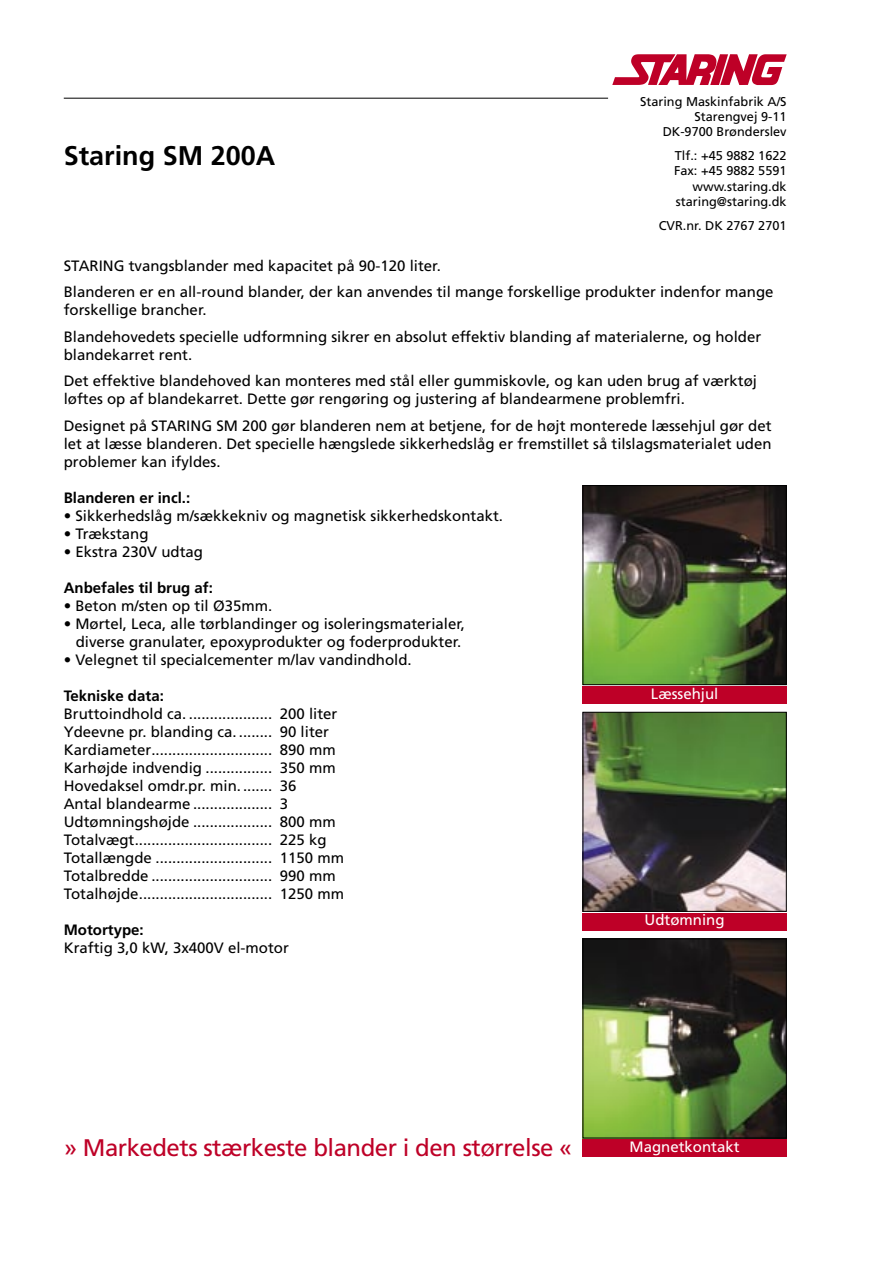
<style>
.page{position:relative;width:893px;height:1263px;background:#fff}
.page>*{position:absolute;margin:0;border:0;box-sizing:border-box;transform-origin:0 0}
.t1{font:700 27px "Frutiger";color:#000}
.t2{font:24px "Frutiger";letter-spacing:-.02em;color:#be0027}
.t3{font:15px/18px "Frutiger";color:#000}
.t4{font:700 15px "Frutiger";color:#000}
.t5{font:15px "Frutiger";color:#fff}
.t6{font:12.75px/15.3px "Frutiger";color:#000;text-align:right}
</style>
<div class="page">
<hr style="left:64px;top:98px;width:544px;height:1px;background:#000">
<svg style="left:612px;top:54px;width:175px;height:31px"></svg>
<img style="left:585px;top:714px;width:200px;height:196px">
<div style="left:583px;top:712px;width:204px;height:200px;border:1px solid #000"></div>
<img style="left:585px;top:487px;width:200px;height:196px">
<div style="left:583px;top:485px;width:204px;height:200px;border:1px solid #000"></div>
<img style="left:585px;top:940px;width:200px;height:196px">
<div style="left:583px;top:938px;width:204px;height:200px;border:1px solid #000"></div>
<div style="left:583px;top:686px;width:204px;height:17px;background:#be0027"></div>
<div style="left:583px;top:913px;width:204px;height:17px;background:#be0027"></div>
<div style="left:583px;top:1140px;width:204px;height:17px;background:#be0027"></div>
<p class="t1" style="left:64px;top:140px;width:213px">Staring SM 200A</p>
<p class="t6" style="left:640px;top:94px;width:148px">Staring Maskinfabrik A/S<br>Starengvej 9-11<br>DK-9700 Brønderslev</p>
<p class="t6" style="left:674px;top:148px;width:114px">Tlf.: +45 9882 1622<br>Fax: +45 9882 5591 www.staring.dk staring@staring.dk</p>
<p class="t6" style="left:659px;top:218px;width:129px">CVR.nr. DK 2767 2701</p>
<p class="t3" style="left:64px;top:256px;width:379px">STARING tvangsblander med kapacitet på 90-120 liter.</p>
<p class="t3" style="left:64px;top:283px;width:711px">Blanderen er en all-round blander, der kan anvendes til mange forskellige produkter indenfor mange forskellige brancher.</p>
<p class="t3" style="left:64px;top:327px;width:699px">Blandehovedets specielle udformning sikrer en absolut effektiv blanding af materialerne, og holder blandekarret rent.</p>
<p class="t3" style="left:64px;top:372px;width:695px">Det effektive blandehoved kan monteres med stål eller gummiskovle, og kan uden brug af værktøj løftes op af blandekarret. Dette gør rengøring og justering af blandearmene problemfri.</p>
<p class="t3" style="left:64px;top:416px;width:709px;text-align:justify">Designet på STARING SM 200 gør blanderen nem at betjene, for de højt monterede læssehjul gør det let at læsse blanderen. Det specielle hængslede sikkerhedslåg er fremstillet så tilslagsmaterialet uden problemer kan ifyldes.</p>
<p class="t4" style="left:64px;top:489px;width:128px">Blanderen er incl.:</p>
<p class="t3" style="left:64px;top:506px;width:441px">• Sikkerhedslåg m/sækkekniv og magnetisk sikkerhedskontakt.</p>
<p class="t3" style="left:64px;top:524px;width:86px">• Trækstang</p>
<p class="t3" style="left:64px;top:542px;width:141px">• Ekstra 230V udtag</p>
<p class="t4" style="left:64px;top:579px;width:151px">Anbefales til brug af:</p>
<p class="t3" style="left:64px;top:596px;width:210px">• Beton m/sten op til Ø35mm.</p>
<p class="t3" style="left:64px;top:614px;width:403px">• Mørtel, Leca, alle tørblandinger og isoleringsmaterialer,</p>
<p class="t3" style="left:76px;top:632px;width:387px">diverse granulater, epoxyprodukter og foderprodukter.</p>
<p class="t3" style="left:64px;top:650px;width:349px">• Velegnet til specialcementer m/lav vandindhold.</p>
<p class="t4" style="left:64px;top:687px;width:102px">Tekniske data:</p>
<p class="t3" style="left:64px;top:704px;width:275px">Bruttoindhold ca. .................... 200 liter</p>
<p class="t3" style="left:64px;top:722px;width:267px">Ydeevne pr. blanding ca. ........ 90 liter</p>
<p class="t3" style="left:64px;top:740px;width:273px">Kardiameter ............................. 890 mm</p>
<p class="t3" style="left:64px;top:758px;width:273px">Karhøjde indvendig ................ 350 mm</p>
<p class="t3" style="left:64px;top:776px;width:234px">Hovedaksel omdr.pr. min. ....... 36</p>
<p class="t3" style="left:64px;top:794px;width:226px">Antal blandearme ................... 3</p>
<p class="t3" style="left:64px;top:812px;width:273px">Udtømningshøjde ................... 800 mm</p>
<p class="t3" style="left:64px;top:830px;width:264px">Totalvægt ................................. 225 kg</p>
<p class="t3" style="left:64px;top:848px;width:282px">Totallængde ............................ 1150 mm</p>
<p class="t3" style="left:64px;top:866px;width:273px">Totalbredde ............................. 990 mm</p>
<p class="t3" style="left:64px;top:884px;width:282px">Totalhøjde ................................ 1250 mm</p>
<p class="t4" style="left:64px;top:921px;width:82px">Motortype:</p>
<p class="t3" style="left:64px;top:938px;width:227px">Kraftig 3,0 kW, 3x400V el-motor</p>
<p class="t5" style="left:651px;top:685px;width:69px">Læssehjul</p>
<p class="t5" style="left:645px;top:911px;width:81px">Udtømning</p>
<p class="t2" style="left:64px;top:1134px;width:510px">» Markedets stærkeste blander i den størrelse «</p>
<p class="t5" style="left:630px;top:1138px;width:112px">Magnetkontakt</p>
</div>
